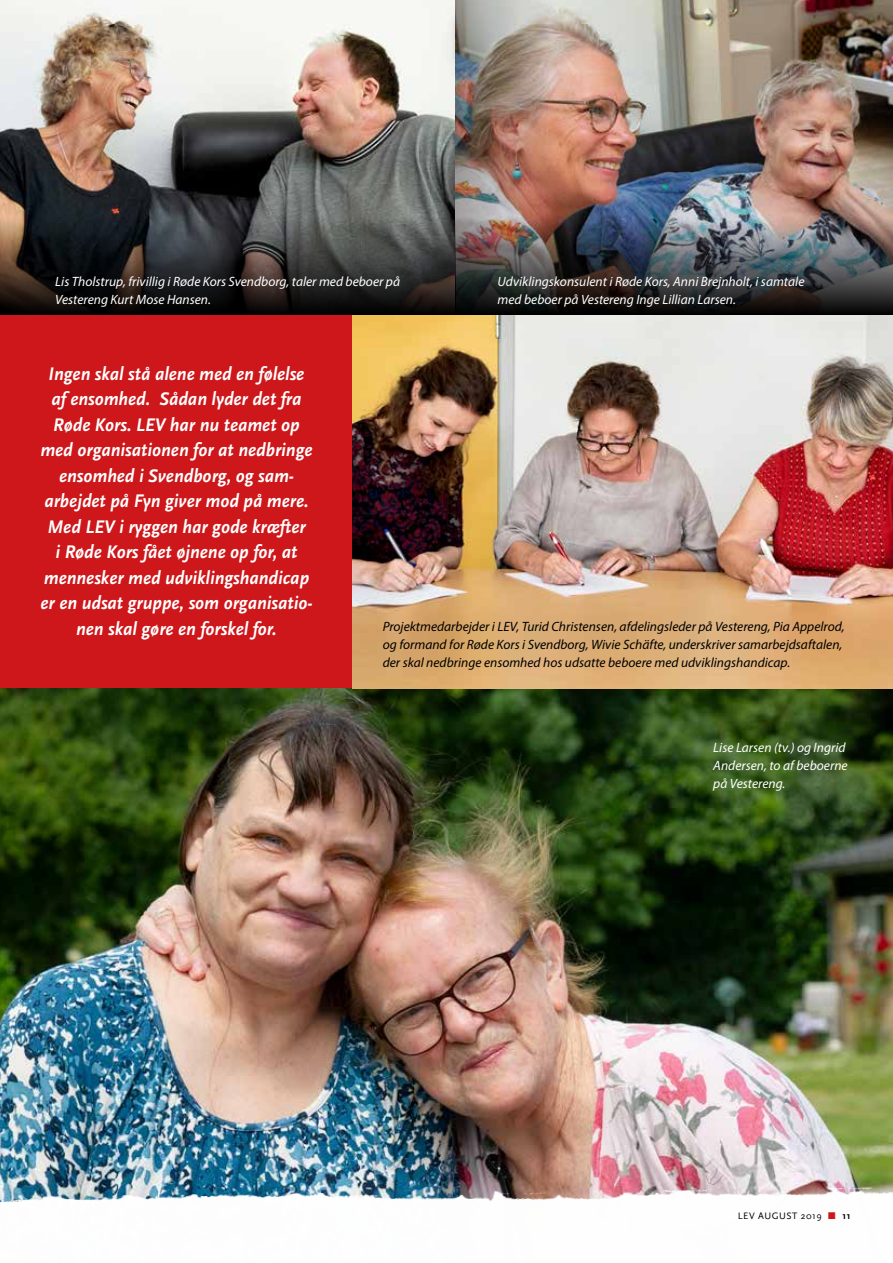
<style>
.page{position:relative;width:893px;height:1263px;background:#fff}
.page>*{position:absolute;margin:0;border:0;box-sizing:border-box;transform-origin:0 0}
.t1{font:italic 700 19.05px/25.5px "Scala Sans";color:#fff;text-align:center;scale:.95 1}
.t2{font:italic 13.5px/18px "Myriad Pro";color:#fff}
.t3{font:italic 13.5px/18px "Myriad Pro";color:#000}
.t4{font:9.75px "Scala Sans";letter-spacing:.05em;color:#000}
.s1{color:#cd171a}
.s2{font-weight:700}
</style>
<div class="page">
<div style="left:0;top:287px;width:353px;height:449px;background:#cd171a"></div>
<img style="left:0;top:689px;width:893px;height:488px">
<img style="left:0;top:1177px;width:893px;height:26px">
<img style="left:0;top:0;width:893px;height:218px">
<img style="left:353px;top:315px;width:540px;height:374px">
<img style="left:552px;top:218px;width:341px;height:97px">
<svg style="left:0;top:218px;width:455px;height:97px;background:#2c2a2a"></svg>
<img style="left:455px;top:0;width:97px;height:315px">
<p class="t2" style="left:55px;top:272px;width:346px">Lis Tholstrup, frivillig i Røde Kors Svendborg, taler med beboer på<br>Vestereng Kurt Mose Hansen.</p>
<p class="t2" style="left:497px;top:272px;width:308px">Udviklingskonsulent i Røde Kors, Anni Brejnholt, i samtale med beboer på Vestereng Inge Lillian Larsen.</p>
<p class="t1" style="left:40px;top:361px;width:288px">Ingen skal stå alene med en følelse af ensomhed. Sådan lyder det fra<br>Røde Kors. LEV har nu teamet op med organisationen for at nedbringe ensomhed i Svendborg, og sam&shy;arbejdet på Fyn giver mod på mere.<br>Med LEV i ryggen har gode kræfter<br>i Røde Kors fået øjnene op for, at mennesker med udviklingshandicap er en udsat gruppe, som organisatio&shy;nen skal gøre en forskel for.</p>
<p class="t3" style="left:383px;top:617px;width:463px">Projektmedarbejder i LEV, Turid Christensen, afdelingsleder på Vestereng, Pia Appelrod, og formand for Røde Kors i Svendborg, Wivie Schäfte, underskriver samarbejdsaftalen, der skal nedbringe ensomhed hos udsatte beboere med udviklingshandicap.</p>
<p class="t2" style="left:713px;top:738px;width:136px">Lise Larsen (tv.) og Ingrid<br>Andersen, to af beboerne på Vestereng.</p>
<p class="t4" style="left:738px;top:1211px;width:114px">LEV AUGUST 2019 <span class="s1">■</span> <span class="s2">11</span></p>
</div>
